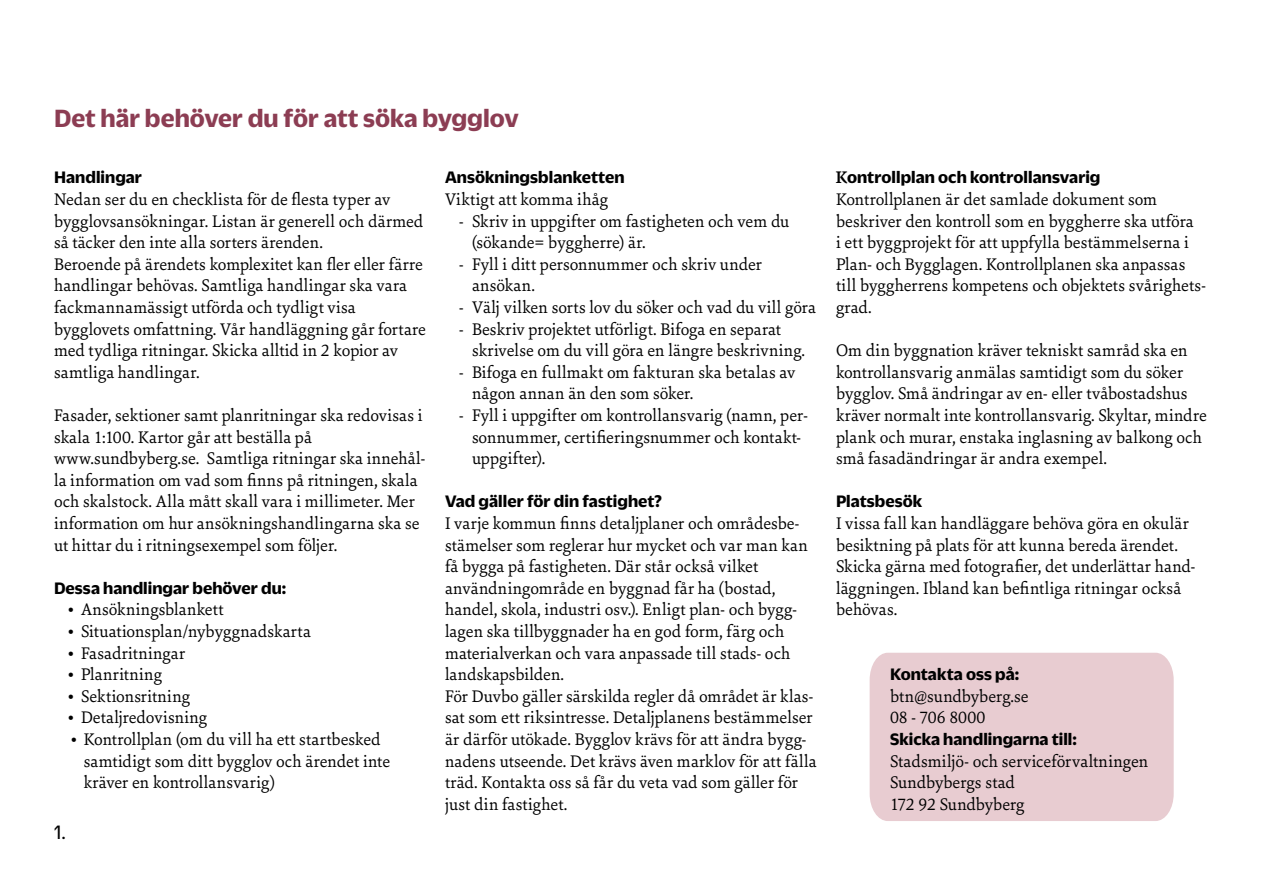
<style>
.page{position:relative;width:1263px;height:893px;background:#fff}
.page>*{position:absolute;margin:0;border:0;box-sizing:border-box;transform-origin:0 0}
.t1{font:700 27px "Duplicate Sans";color:#8c3d53}
.t2{font:21px "Duplicate Sans";color:#000}
.t3{font:18px/21.6px "Sina Nova";letter-spacing:.005em;color:#000}
.t4{font:700 18px "Duplicate Sans";letter-spacing:.005em;color:#000}
.s1{font-family:"Sina Nova"}
</style>
<div class="page">
<div style="left:870px;top:653px;width:304px;height:168px;background:#e8ccd1"></div>
<h1 class="t1" style="left:54px;top:100px;width:466px">Det här behöver du för att söka bygglov</h1>
<p class="t4" style="left:54px;top:165px;width:90px">Handlingar</p>
<p class="t3" style="left:54px;top:188px;width:373px">Nedan ser du en checklista för de flesta typer av bygglovsansökningar. Listan är generell och därmed så täcker den inte alla sorters ärenden.<br>Beroende på ärendets komplexitet kan fler eller färre handlingar behövas. Samtliga handlingar ska vara fackmannamässigt utförda och tydligt visa bygglovets omfattning. Vår handläggning går fortare med tydliga ritningar. Skicka alltid in 2 kopior av samtliga handlingar.</p>
<p class="t3" style="left:54px;top:404px;width:373px">Fasader, sektioner samt planritningar ska redovisas i skala 1:100. Kartor går att beställa på www.sundbyberg.se. Samtliga ritningar ska innehål&shy;la information om vad som finns på ritningen, skala och skalstock. Alla mått skall vara i millimeter. Mer information om hur ansökningshandlingarna ska se ut hittar du i ritningsexempel som följer.</p>
<p class="t4" style="left:54px;top:576px;width:234px">Dessa handlingar behöver du:</p>
<p class="t3" style="left:68px;top:598px;width:157px">• Ansökningsblankett</p>
<p class="t3" style="left:68px;top:620px;width:244px">• Situationsplan/nybyggnadskarta</p>
<p class="t3" style="left:68px;top:641px;width:118px">• Fasadritningar</p>
<p class="t3" style="left:68px;top:663px;width:95px">• Planritning</p>
<p class="t3" style="left:68px;top:685px;width:123px">• Sektionsritning</p>
<p class="t3" style="left:68px;top:706px;width:140px">• Detaljredovisning</p>
<p class="t3" style="left:84px;top:728px;width:308px;text-indent:-13px">• Kontrollplan (om du vill ha ett startbesked samtidigt som ditt bygglov och ärendet inte kräver en kontrollansvarig)</p>
<p class="t4" style="left:445px;top:165px;width:181px">Ansökningsblanketten</p>
<p class="t3" style="left:445px;top:188px;width:164px">Viktigt att komma ihåg</p>
<p class="t3" style="left:472px;top:209px;width:319px;text-indent:-13px">- Skriv in uppgifter om fastigheten och vem du (sökande= byggherre) är.</p>
<p class="t3" style="left:472px;top:253px;width:291px;text-indent:-13px">- Fyll i ditt personnummer och skriv under ansökan.</p>
<p class="t3" style="left:459px;top:296px;width:358px">- Välj vilken sorts lov du söker och vad du vill göra</p>
<p class="t3" style="left:472px;top:317px;width:334px;text-indent:-13px">- Beskriv projektet utförligt. Bifoga en separat skrivelse om du vill göra en längre beskrivning.</p>
<p class="t3" style="left:472px;top:361px;width:325px;text-indent:-13px">- Bifoga en fullmakt om fakturan ska betalas av någon annan än den som söker.</p>
<p class="t3" style="left:472px;top:404px;width:337px;text-indent:-13px">- Fyll i uppgifter om kontrollansvarig (namn, per&shy;sonnummer, certifieringsnummer och kontakt&shy;uppgifter).</p>
<p class="t4" style="left:445px;top:489px;width:219px">Vad gäller för din fastighet?</p>
<p class="t3" style="left:445px;top:512px;width:373px">I varje kommun finns detaljplaner och områdesbe&shy;stämelser som reglerar hur mycket och var man kan få bygga på fastigheten. Där står också vilket användningområde en byggnad får ha (bostad, handel, skola, industri osv.). Enligt plan- och bygg&shy;lagen ska tillbyggnader ha en god form, färg och materialverkan och vara anpassade till stads- och landskapsbilden.<br>För Duvbo gäller särskilda regler då området är klas&shy;sat som ett riksintresse. Detaljplanens bestämmelser är därför utökade. Bygglov krävs för att ändra bygg&shy;nadens utseende. Det krävs även marklov för att fälla träd. Kontakta oss så får du veta vad som gäller för just din fastighet.</p>
<p class="t2" style="left:54px;top:819px;width:13px">1.</p>
<p class="t4" style="left:836px;top:165px;width:266px"><span class="s1">K</span>ontrollplan och kontrollansvarig</p>
<p class="t3" style="left:836px;top:188px;width:371px">Kontrollplanen är det samlade dokument som beskriver den kontroll som en byggherre ska utföra<br>i ett byggprojekt för att uppfylla bestämmelserna i Plan- och Bygglagen. Kontrollplanen ska anpassas till byggherrens kompetens och objektets svårighets&shy;grad.</p>
<p class="t3" style="left:836px;top:339px;width:372px">Om din byggnation kräver tekniskt samråd ska en kontrollansvarig anmälas samtidigt som du söker bygglov. Små ändringar av en- eller tvåbostadshus kräver normalt inte kontrollansvarig. Skyltar, mindre plank och murar, enstaka inglasning av balkong och små fasadändringar är andra exempel.</p>
<p class="t4" style="left:836px;top:489px;width:88px">Platsbesök</p>
<p class="t3" style="left:836px;top:512px;width:361px">I vissa fall kan handläggare behöva göra en okulär besiktning på plats för att kunna bereda ärendet.<br>Skicka gärna med fotografier, det underlättar hand&shy;läggningen. Ibland kan befintliga ritningar också behövas.</p>
<p class="t4" style="left:890px;top:662px;width:131px">Kontakta oss på:</p>
<p class="t3" style="left:890px;top:685px;width:140px">btn@sundbyberg.se<br>08 - 706 8000</p>
<p class="t4" style="left:890px;top:727px;width:188px">Skicka handlingarna till:</p>
<p class="t3" style="left:890px;top:749px;width:260px">Stadsmiljö- och serviceförvaltningen<br>Sundbybergs stad<br>172 92 Sundbyberg</p>
</div>
